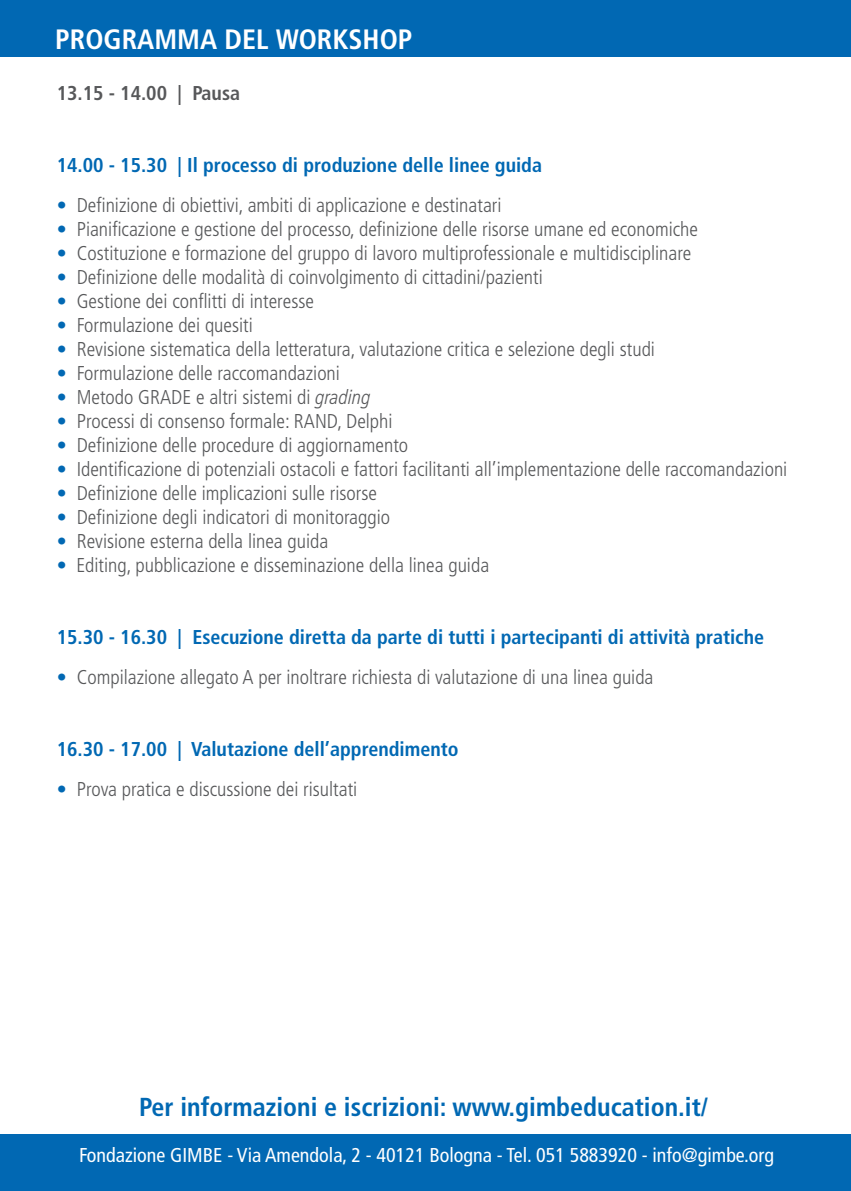
<style>
.page{position:relative;width:851px;height:1191px;background:#fff}
.page>*{position:absolute;margin:0;border:0;box-sizing:border-box;transform-origin:0 0}
.t1{font:700 condensed 28px "Frutiger LT Std";color:#fff}
.t2{font:700 condensed 26px "Frutiger LT Std";color:#0168b3}
.t3{font:300 condensed 20px "Frutiger LT Std";color:#57585a}
.t4{font:700 condensed 20px "Frutiger LT Std";color:#0168b3}
.t5{font:condensed 20px "Frutiger LT Std";color:#fff}
.t6{font:700 condensed 20px "Frutiger LT Std";color:#57585a}
.s1{color:#0168b3}
.s2{font-family:"Frutiger LT Pro";font-style:italic}
</style>
<div class="page">
<div style="left:0;top:0;width:850px;height:57px;background:#0168b3"></div>
<div style="left:0;top:1134px;width:850px;height:57px;background:#0168b3"></div>
<p class="t1" style="left:55px;top:22px;width:358px">PROGRAMMA DEL WORKSHOP</p>
<p class="t6" style="left:57px;top:81px;width:185px">13.15 - 14.00 | Pausa</p>
<p class="t4" style="left:57px;top:153px;width:486px">14.00 - 15.30 | Il processo di produzione delle linee guida</p>
<p class="t3" style="left:57px;top:194px;width:446px"><span class="s1">•</span> Definizione di obiettivi, ambiti di applicazione e destinatari</p>
<p class="t3" style="left:57px;top:218px;width:642px"><span class="s1">•</span> Pianificazione e gestione del processo, definizione delle risorse umane ed economiche</p>
<p class="t3" style="left:57px;top:242px;width:636px"><span class="s1">•</span> Costituzione e formazione del gruppo di lavoro multiprofessionale e multidisciplinare</p>
<p class="t3" style="left:57px;top:266px;width:487px"><span class="s1">•</span> Definizione delle modalità di coinvolgimento di cittadini/pazienti</p>
<p class="t3" style="left:57px;top:290px;width:259px"><span class="s1">•</span> Gestione dei conflitti di interesse</p>
<p class="t3" style="left:57px;top:314px;width:197px"><span class="s1">•</span> Formulazione dei quesiti</p>
<p class="t3" style="left:57px;top:338px;width:599px"><span class="s1">•</span> Revisione sistematica della letteratura, valutazione critica e selezione degli studi</p>
<p class="t3" style="left:57px;top:362px;width:285px"><span class="s1">•</span> Formulazione delle raccomandazioni</p>
<p class="t3" style="left:57px;top:386px;width:315px"><span class="s1">•</span> Metodo GRADE e altri sistemi di <span class="s2">grading</span></p>
<p class="t3" style="left:57px;top:410px;width:337px"><span class="s1">•</span> Processi di consenso formale: RAND, Delphi</p>
<p class="t3" style="left:57px;top:434px;width:353px"><span class="s1">•</span> Definizione delle procedure di aggiornamento</p>
<p class="t3" style="left:57px;top:458px;width:732px"><span class="s1">•</span> Identificazione di potenziali ostacoli e fattori facilitanti all’implementazione delle raccomandazioni</p>
<p class="t3" style="left:57px;top:482px;width:322px"><span class="s1">•</span> Definizione delle implicazioni sulle risorse</p>
<p class="t3" style="left:57px;top:506px;width:335px"><span class="s1">•</span> Definizione degli indicatori di monitoraggio</p>
<p class="t3" style="left:57px;top:530px;width:273px"><span class="s1">•</span> Revisione esterna della linea guida</p>
<p class="t3" style="left:57px;top:554px;width:434px"><span class="s1">•</span> Editing, pubblicazione e disseminazione della linea guida</p>
<p class="t4" style="left:57px;top:625px;width:708px">15.30 - 16.30 | Esecuzione diretta da parte di tutti i partecipanti di attività pratiche</p>
<p class="t3" style="left:57px;top:666px;width:598px"><span class="s1">•</span> Compilazione allegato A per inoltrare richiesta di valutazione di una linea guida</p>
<p class="t4" style="left:57px;top:737px;width:403px">16.30 - 17.00 | Valutazione dell’apprendimento</p>
<p class="t3" style="left:57px;top:778px;width:302px"><span class="s1">•</span> Prova pratica e discussione dei risultati</p>
<p class="t2" style="left:139px;top:1091px;width:570px">Per informazioni e iscrizioni: www.gimbeducation.it/</p>
<p class="t5" style="left:79px;top:1143px;width:696px">Fondazione GIMBE - Via Amendola, 2 - 40121 Bologna - Tel. 051 5883920 - info@gimbe.org</p>
</div>
